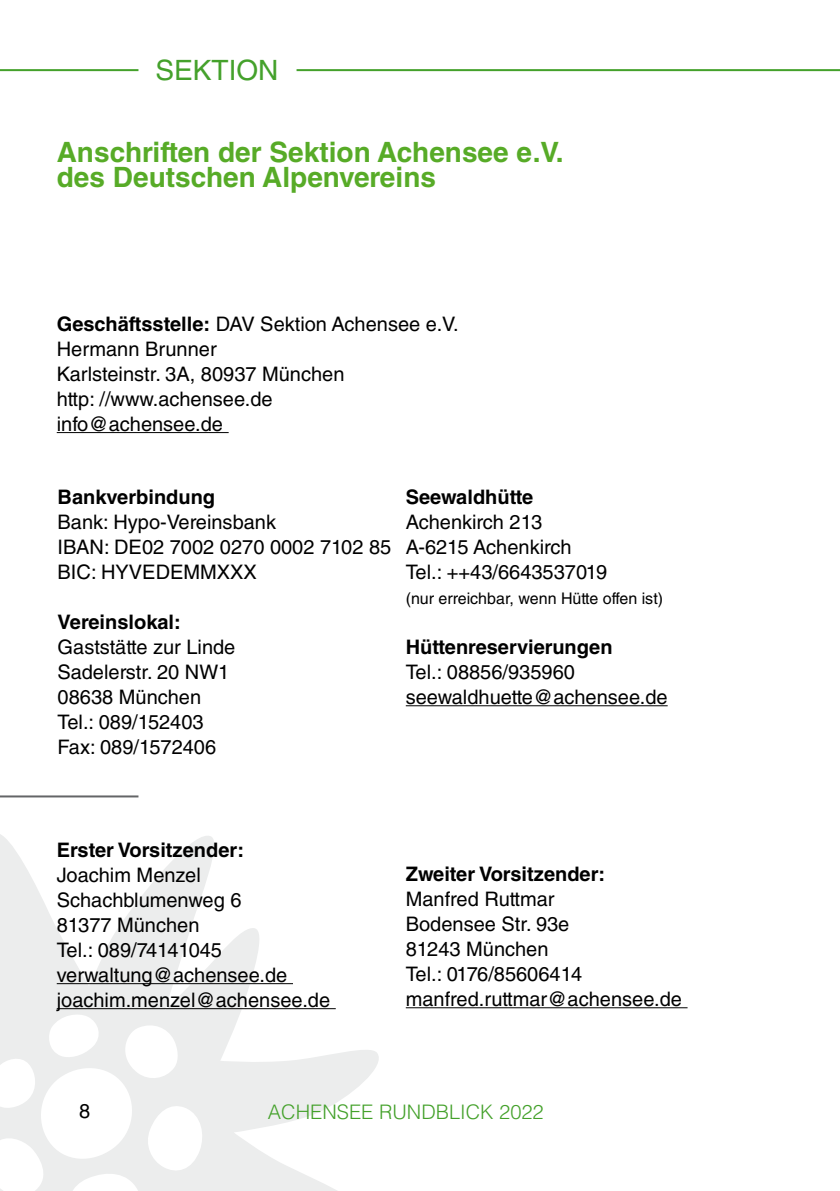
<style>
.page{position:relative;width:840px;height:1191px;background:#fff}
.page>*{position:absolute;margin:0;border:0;box-sizing:border-box;transform-origin:0 0}
.t1{font:700 28px/25px "Helvetica LT Std";color:#57ab27}
.t2{font:28px "Helvetica LT Std";color:#44a12b}
.t3{font:20px/25px "Helvetica LT Std";color:#000}
.t4{font:700 20px "Helvetica LT Std";color:#000}
.t5{font:300 20px "Helvetica LT Std";color:#44a12b}
.t6{font:16px "Helvetica LT Std";color:#000}
.s1{font-weight:700}
</style>
<div class="page">
<svg style="left:0;top:834px;width:379px;height:357px"></svg>
<hr style="left:296px;top:69px;width:543px;height:2px;background:#44a12b">
<hr style="left:0;top:69px;width:138px;height:2px;background:#44a12b">
<hr style="left:57px;top:983px;width:236px;height:1px;background:#000">
<hr style="left:57px;top:1008px;width:278px;height:1px;background:#000">
<hr style="left:405px;top:705px;width:262px;height:1px;background:#000">
<hr style="left:405px;top:1007px;width:282px;height:1px;background:#000">
<hr style="left:57px;top:432px;width:171px;height:1px;background:#000">
<hr style="left:0;top:795px;width:138px;height:2px;background:#646567">
<h1 class="t2" style="left:155px;top:54px;width:124px">SEKTION</h1>
<h1 class="t1" style="left:57px;top:139px;width:508px">Anschriften der Sektion Achensee e.V. des Deutschen Alpenvereins</h1>
<p class="t3" style="left:57px;top:311px;width:403px"><span class="s1">Geschäftsstelle:</span> DAV Sektion Achensee e.V.<br>Hermann Brunner<br>Karlsteinstr. 3A, 80937 München<br>http: //www.achensee.de<br>info@achensee.de</p>
<p class="t4" style="left:58px;top:484px;width:159px">Bankverbindung</p>
<p class="t3" style="left:58px;top:509px;width:335px">Bank: Hypo-Vereinsbank<br>IBAN: DE02 7002 0270 0002 7102 85<br>BIC: HYVEDEMMXXX</p>
<p class="t4" style="left:58px;top:609px;width:125px">Vereinslokal:</p>
<p class="t3" style="left:58px;top:634px;width:179px">Gaststätte zur Linde<br>Sadelerstr. 20 NW1<br>08638 München<br>Tel.: 089/152403<br>Fax: 089/1572406</p>
<p class="t4" style="left:405px;top:484px;width:129px">Seewaldhütte</p>
<p class="t3" style="left:405px;top:509px;width:203px">Achenkirch 213<br>A-6215 Achenkirch<br>Tel.: ++43/6643537019</p>
<p class="t6" style="left:405px;top:589px;width:259px">(nur erreichbar, wenn Hütte offen ist)</p>
<p class="t4" style="left:405px;top:634px;width:208px">Hüttenreservierungen</p>
<p class="t3" style="left:405px;top:659px;width:263px">Tel.: 08856/935960 seewaldhuette@achensee.de</p>
<p class="t4" style="left:57px;top:837px;width:189px">Erster Vorsitzender:</p>
<p class="t3" style="left:57px;top:862px;width:275px">Joachim Menzel<br>Schachblumenweg 6<br>81377 München<br>Tel.: 089/74141045 verwaltung@achensee.de joachim.menzel@achensee.de</p>
<p class="t4" style="left:405px;top:861px;width:201px">Zweiter Vorsitzender:</p>
<p class="t3" style="left:405px;top:886px;width:277px">Manfred Ruttmar<br>Bodensee Str. 93e<br>81243 München<br>Tel.: 0176/85606414 manfred.ruttmar@achensee.de</p>
<p class="t3" style="left:79px;top:1098px;width:13px">8</p>
<p class="t5" style="left:268px;top:1099px;width:277px">ACHENSEE RUNDBLICK 2022</p>
</div>
